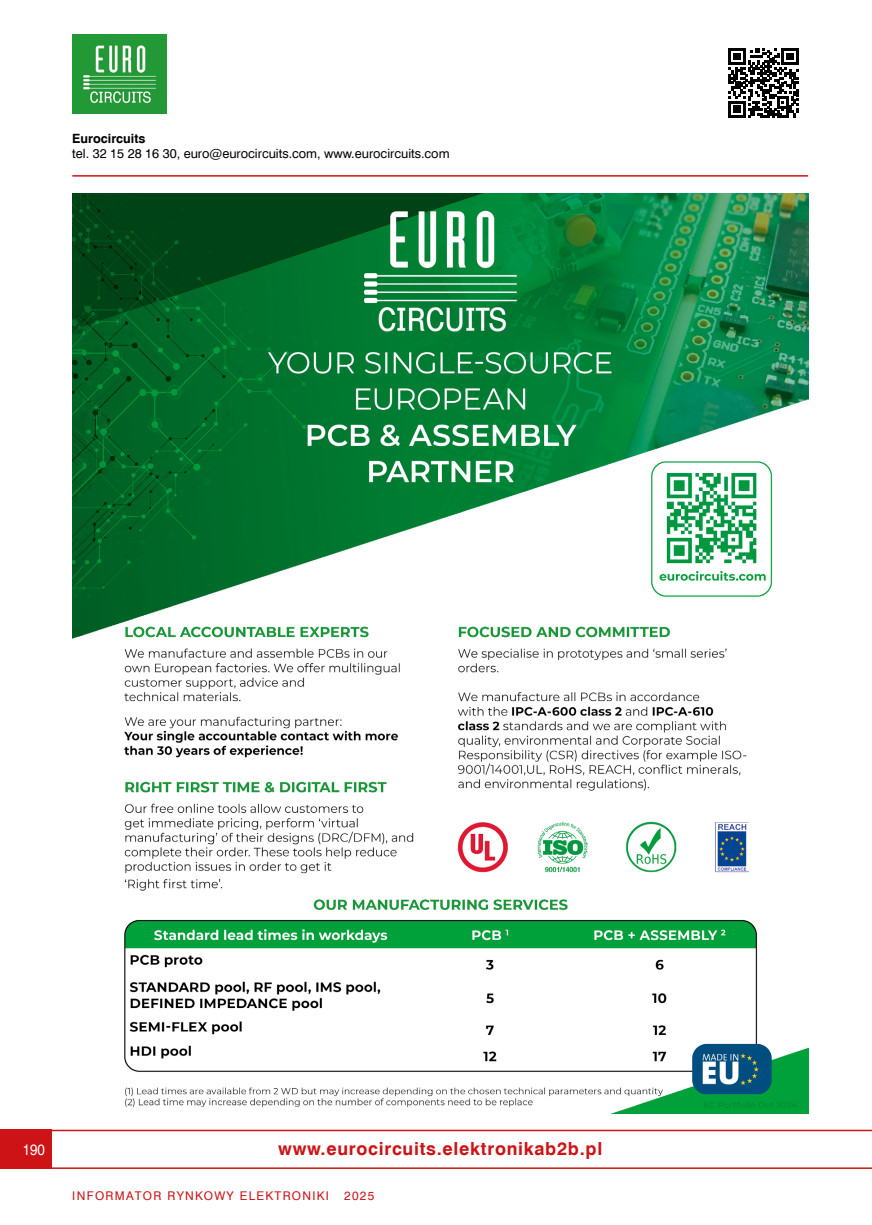
<style>
.page{position:relative;width:872px;height:1225px;background:#fff}
.page>*{position:absolute;margin:0;border:0;box-sizing:border-box;transform-origin:0 0}
.PrezWwwAdres{font:700 18px "Swis 721 EU";letter-spacing:.04em;color:#cd1316}
.t1{font:15px "Swis 721 EU";color:#fff;scale:.9 1}
.prezStopka{font:12.75px "Swis 721 EU";color:#000}
.prezStopka-2{font:700 12.75px "Swis 721 EU";color:#000}
.t2{font:12px "Swis 721 EU";letter-spacing:.11em;color:#cd1316}
</style>
<div class="page">
<div style="left:0;top:1129px;width:51px;height:40px;background:#cd1316"></div>
<hr style="left:72px;top:175px;width:736px;height:2px;background:#cd1316">
<hr style="left:51px;top:1129px;width:821px;height:2px;background:#cd1316">
<hr style="left:51px;top:1167px;width:821px;height:2px;background:#cd1316">
<img style="left:72px;top:34px;width:95px;height:80px">
<svg style="left:728px;top:48px;width:70px;height:70px"></svg>
<img style="left:72px;top:194px;width:736px;height:919px">
<p class="prezStopka-2" style="left:72px;top:130px;width:75px">Eurocircuits</p>
<p class="prezStopka" style="left:72px;top:146px;width:379px">tel. 32 15 28 16 30, euro@eurocircuits.com, www.eurocircuits.com</p>
<p class="t1" style="left:23px;top:1140px;width:26px">190</p>
<p class="PrezWwwAdres" style="left:278px;top:1137px;width:325px">www.eurocircuits.elektronikab2b.pl</p>
<p class="t2" style="left:72px;top:1188px;width:258px">INFORMATOR RYNKOWY ELEKTRONIKI</p>
<p class="t2" style="left:344px;top:1188px;width:32px">2025</p>
</div>
